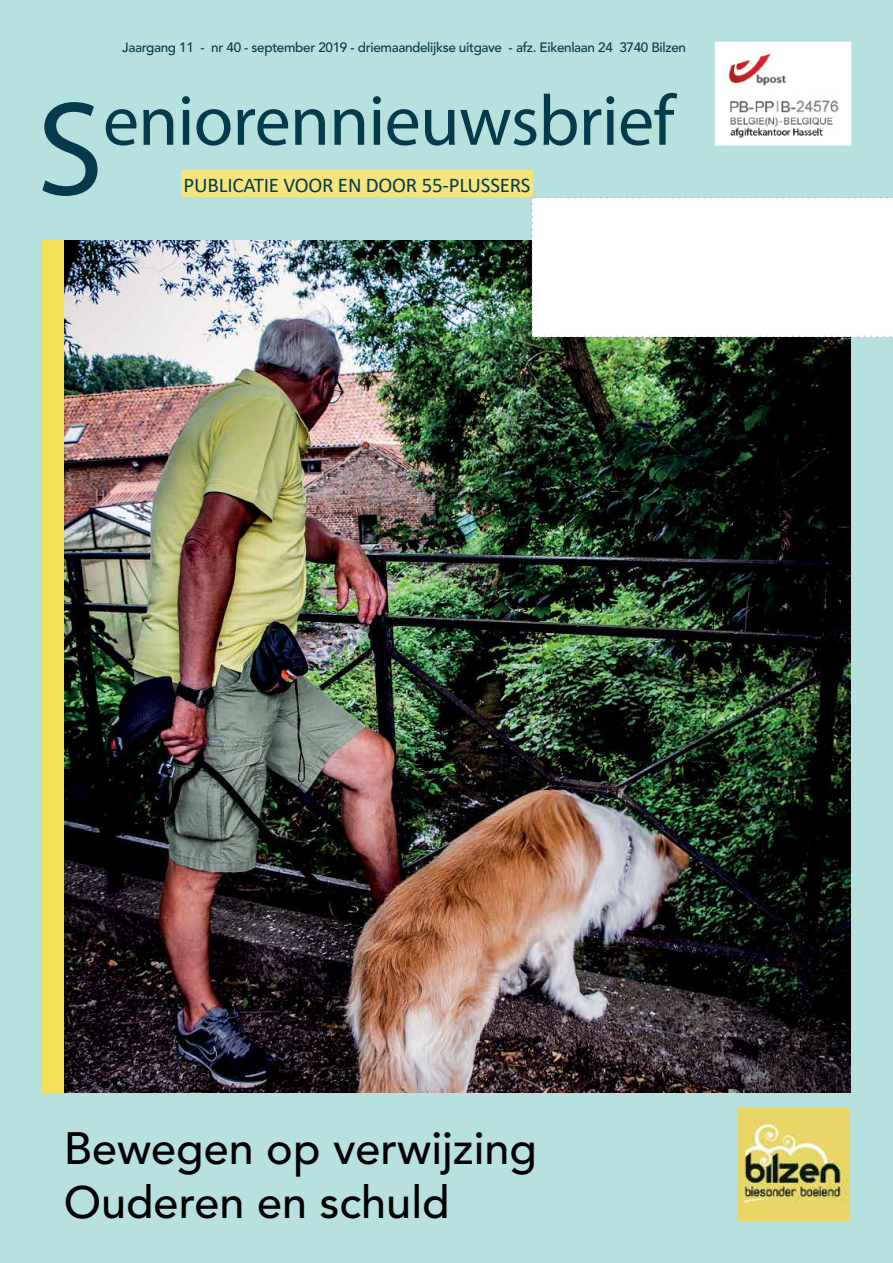
<style>
.page{position:relative;width:893px;height:1263px;background:#b6e1df}
.page>*{position:absolute;margin:0;border:0;box-sizing:border-box;transform-origin:0 0}
.t1{font:135px "Myriad Pro";color:#043b4c}
.t2{font:72px "Myriad Pro";letter-spacing:-.01em;color:#043b4c}
.t3{font:500 45px/54px "Avenir LT Std";color:#000}
.t4{font:21px "Calibri";letter-spacing:-.01em;color:#043b4c}
.t5{font:500 13.5px "Avenir LT Std";letter-spacing:-.025em;color:#043b4c}
</style>
<div class="page">
<img style="left:64px;top:240px;width:786px;height:853px">
<div style="left:531px;top:197px;width:362px;height:140px;background:#fff"></div>
<img style="left:718px;top:45px;width:130px;height:98px">
<div style="left:715px;top:42px;width:136px;height:104px;border:2px solid #fff"></div>
<img style="left:737px;top:1108px;width:112px;height:112px">
<div style="left:181px;top:170px;width:352px;height:27px;background:#f6e57e"></div>
<div style="left:43px;top:240px;width:21px;height:853px;background:#f4e059"></div>
<p class="t5" style="left:122px;top:40px;width:565px">Jaargang 11 - nr 40 - september 2019 - driemaandelijkse uitgave - afz. Eikenlaan 24 3740 Bilzen</p>
<h1 class="t1" style="left:37px;top:66px;width:68px">S</h1>
<h2 class="t2" style="left:103px;top:76px;width:573px">eniorennieuwsbrief</h2>
<h3 class="t4" style="left:184px;top:171px;width:348px">PUBLICATIE VOOR EN DOOR 55-PLUSSERS</h3>
<h3 class="t3" style="left:64px;top:1123px;width:475px">Bewegen op verwijzing<br>Ouderen en schuld</h3>
</div>
